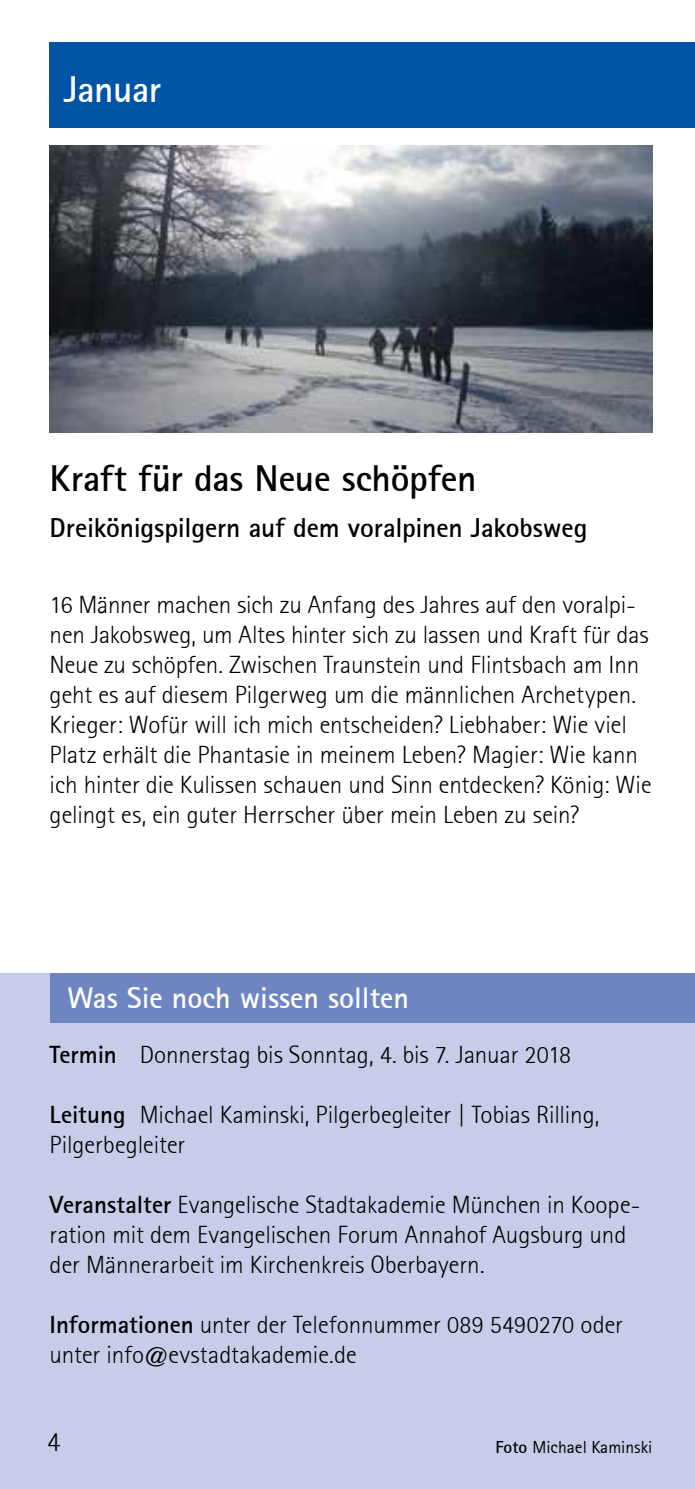
<style>
.page{position:relative;width:695px;height:1489px;background:#fff}
.page>*{position:absolute;margin:0;border:0;box-sizing:border-box;transform-origin:0 0}
.t1{font:37.5px "Rotis Sans Serif Bold 65";letter-spacing:-.005em;color:#000}
.t2{font:37.5px "Rotis Sans Serif Bold 65";letter-spacing:-.015em;color:#fff}
.t3{font:30px "Rotis Sans Serif Bold 65";color:#fff}
.t4{font:27.5px "Rotis Sans Serif Bold 65";letter-spacing:-.005em;color:#000}
.t5{font:27.5px "Rotis Sans Serif Light 45";color:#000}
.t6{font:25px/30px "Rotis Sans Serif Light 45";letter-spacing:-.005em;color:#000}
.t7{font:17.5px "Rotis Sans Serif 55";color:#000}
.s1{font-family:"Rotis Sans Serif Bold 65"}
</style>
<div class="page">
<div style="left:0;top:973px;width:694px;height:515px;background:#c7cde8"></div>
<div style="left:50px;top:973px;width:644px;height:49px;background:#6f85c2"></div>
<div style="left:50px;top:43px;width:644px;height:85px;background:#0054a6"></div>
<img style="left:50px;top:145px;width:602px;height:288px">
<h1 class="t2" style="left:64px;top:65px;width:99px">Januar</h1>
<h1 class="t1" style="left:50px;top:455px;width:428px">Kraft für das Neue schöpfen</h1>
<p class="t4" style="left:50px;top:510px;width:539px">Dreikönigspilgern auf dem voralpinen Jakobsweg</p>
<p class="t6" style="left:50px;top:589px;width:603px">16 Männer machen sich zu Anfang des Jahres auf den voralpi&shy;nen Jakobsweg, um Altes hinter sich zu lassen und Kraft für das Neue zu schöpfen. Zwischen Traunstein und Flintsbach am Inn geht es auf diesem Pilgerweg um die männlichen Archetypen.<br>Krieger: Wofür will ich mich entscheiden? Liebhaber: Wie viel Platz erhält die Phantasie in meinem Leben? Magier: Wie kann ich hinter die Kulissen schauen und Sinn entdecken? König: Wie gelingt es, ein guter Herrscher über mein Leben zu sein?</p>
<p class="t3" style="left:67px;top:979px;width:343px">Was Sie noch wissen sollten</p>
<p class="t6" style="left:50px;top:1039px;width:523px"><span class="s1">Termin</span> Donnerstag bis Sonntag, 4. bis 7. Januar 2018</p>
<p class="t6" style="left:50px;top:1099px;width:551px"><span class="s1">Leitung</span> Michael Kaminski, Pilgerbegleiter | Tobias Rilling,<br>Pilgerbegleiter</p>
<p class="t6" style="left:50px;top:1189px;width:592px"><span class="s1">Veranstalter</span> Evangelische Stadtakademie München in Koope&shy;ration mit dem Evangelischen Forum Annahof Augsburg und der Männerarbeit im Kirchenkreis Oberbayern.</p>
<p class="t6" style="left:50px;top:1309px;width:575px"><span class="s1">Informationen</span> unter der Telefonnummer 089 5490270 oder unter info@evstadtakademie.de</p>
<p class="t5" style="left:47px;top:1426px;width:15px">4</p>
<p class="t7" style="left:495px;top:1436px;width:158px"><span class="s1">Foto</span> Michael Kaminski</p>
</div>
